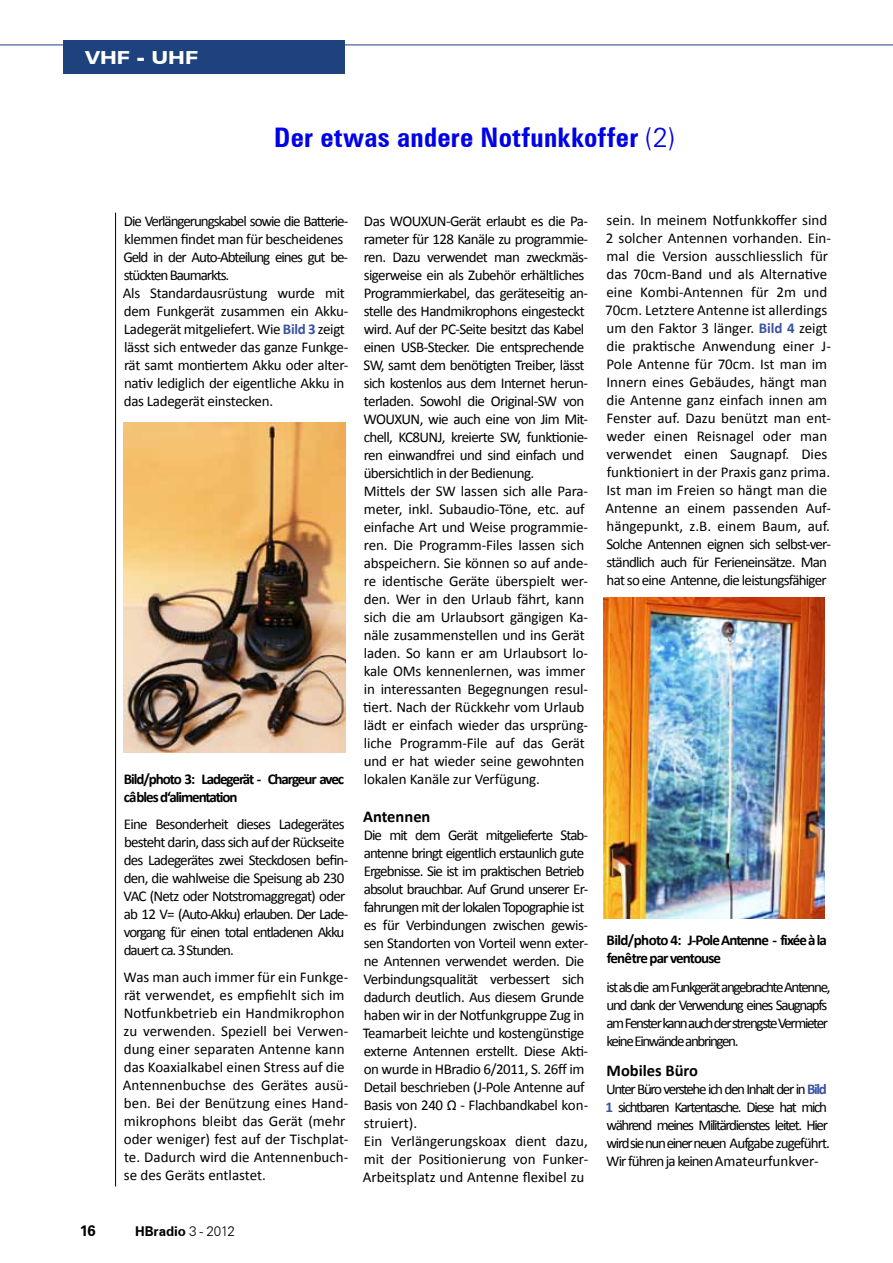
<style>
.page{position:relative;width:893px;height:1263px;background:#fff}
.page>*{position:absolute;margin:0;border:0;box-sizing:border-box;transform-origin:0 0}
.t1{font:700 condensed 27px "Zurich BT";letter-spacing:.01em;color:#0002e6}
.t2{font:900 expanded 18px "Zurich BT";color:#fff}
.t3{font:700 16.5px "Calibri";color:#000}
.t4{font:15px/18px "Calibri";letter-spacing:-.03em;color:#000}
.t5{font:15px/18px "Calibri";color:#000}
.t6{font:15px/18px "Calibri";letter-spacing:-.09em;color:#000}
.t7{font:15px/18px "Calibri";letter-spacing:-.05em;color:#000}
.t8{font:700 15px/18px "Calibri";letter-spacing:-.07em;color:#000}
.t9{font:700 15px "Zurich BT";color:#000}
.t10{font:700 13.5px "Zurich BT";letter-spacing:-.01em;color:#000}
.s1{font-weight:300;font-stretch:normal}
.s2{font-weight:700;color:#3953a4}
.s3{font-weight:300}
</style>
<div class="page">
<hr style="left:0;top:45px;width:893px;height:1px;background:#1d427e">
<div style="left:63px;top:40px;width:282px;height:33px;background:#1d427e"></div>
<hr style="left:115px;top:213px;width:1px;height:973px;background:#000">
<img style="left:123px;top:423px;width:222px;height:330px">
<img style="left:603px;top:597px;width:222px;height:322px">
<p class="t2" style="left:85px;top:47px;width:114px">VHF - UHF</p>
<h1 class="t1" style="left:274px;top:121px;width:402px">Der etwas andere Notfunkkoffer <span class="s1">(2)</span></h1>
<p class="t4" style="left:123px;top:212px;width:227px">Die Verlängerungskabel sowie die Batterie&shy;klemmen findet man für bescheidenes Geld in der Auto-Abteilung eines gut be&shy;stückten Baumarkts.<br>Als Standardausrüstung wurde mit dem Funkgerät zusammen ein Akku-Ladegerät mitgeliefert. Wie <span class="s2">Bild 3</span> zeigt lässt sich entweder das ganze Funkge&shy;rät samt montiertem Akku oder alter&shy;nativ lediglich der eigentliche Akku in das Ladegerät einstecken.</p>
<p class="t8" style="left:124px;top:770px;width:222px">Bild/photo 3: Ladegerät - Chargeur avec câbles d‘alimentation</p>
<p class="t7" style="left:124px;top:815px;width:226px">Eine Besonderheit dieses Ladegerätes besteht darin, dass sich auf der Rückseite des Ladegerätes zwei Steckdosen befin&shy;den, die wahlweise die Speisung ab 230<br>VAC (Netz oder Notstromaggregat) oder ab 12 V= (Auto-Akku) erlauben. Der Lade&shy;vorgang für einen total entladenen Akku dauert ca. 3 Stunden.</p>
<p class="t5" style="left:123px;top:968px;width:227px">Was man auch immer für ein Funkge&shy;rät verwendet, es empfiehlt sich im Notfunkbetrieb ein Handmikrophon zu verwenden. Speziell bei Verwen&shy;dung einer separaten Antenne kann das Koaxialkabel einen Stress auf die Antennenbuchse des Gerätes ausü&shy;ben. Bei der Benützung eines Hand&shy;mikrophons bleibt das Gerät (mehr oder weniger) fest auf der Tischplat&shy;te. Dadurch wird die Antennenbuch&shy;se des Geräts entlastet.</p>
<p class="t4" style="left:363px;top:212px;width:226px">Das WOUXUN-Gerät erlaubt es die Pa&shy;rameter für 128 Kanäle zu programmie&shy;ren. Dazu verwendet man zweckmäs&shy;sigerweise ein als Zubehör erhältliches Programmierkabel, das geräteseitig an&shy;stelle des Handmikrophons eingesteckt wird. Auf der PC-Seite besitzt das Kabel einen USB-Stecker. Die entsprechende SW, samt dem benötigten Treiber, lässt sich kostenlos aus dem Internet herun&shy;terladen. Sowohl die Original-SW von WOUXUN, wie auch eine von Jim Mit&shy;chell, KC8UNJ, kreierte SW, funktionie&shy;ren einwandfrei und sind einfach und übersichtlich in der Bedienung.<br>Mittels der SW lassen sich alle Para&shy;meter, inkl. Subaudio-Töne, etc. auf einfache Art und Weise programmie&shy;ren. Die Programm-Files lassen sich abspeichern. Sie können so auf ande&shy;re identische Geräte überspielt wer&shy;den. Wer in den Urlaub fährt, kann sich die am Urlaubsort gängigen Ka&shy;näle zusammenstellen und ins Gerät laden. So kann er am Urlaubsort lo&shy;kale OMs kennenlernen, was immer in interessanten Begegnungen resul&shy;tiert. Nach der Rückkehr vom Urlaub lädt er einfach wieder das ursprüng&shy;liche Programm-File auf das Gerät und er hat wieder seine gewohnten lokalen Kanäle zur Verfügung.</p>
<p class="t3" style="left:363px;top:806px;width:69px">Antennen</p>
<p class="t4" style="left:363px;top:826px;width:227px">Die mit dem Gerät mitgelieferte Stab&shy;antenne bringt eigentlich erstaunlich gute Ergebnisse. Sie ist im praktischen Betrieb absolut brauchbar. Auf Grund unserer Er&shy;fahrungen mit der lokalen Topographie ist es für Verbindungen zwischen gewis&shy;sen Standorten von Vorteil wenn exter&shy;ne Antennen verwendet werden. Die Verbindungsqualität verbessert sich dadurch deutlich. Aus diesem Grunde haben wir in der Notfunkgruppe Zug in Teamarbeit leichte und kostengünstige externe Antennen erstellt. Diese Akti&shy;on wurde in HBradio 6/2011, S. 26ff im Detail beschrieben (J-Pole Antenne auf Basis von 240 Ω - Flachbandkabel kon&shy;struiert).<br>Ein Verlängerungskoax dient dazu, mit der Positionierung von Funker-Arbeitsplatz und Antenne flexibel zu</p>
<p class="t9" style="left:80px;top:1221px;width:18px">16</p>
<p class="t10" style="left:135px;top:1223px;width:101px">HBradio <span class="s3">3 - 2012</span></p>
<p class="t5" style="left:605px;top:211px;width:227px">sein. In meinem Notfunkkoffer sind 2 solcher Antennen vorhanden. Ein&shy;mal die Version ausschliesslich für das 70cm-Band und als Alternative eine Kombi-Antennen für 2m und 70cm. Letztere Antenne ist allerdings um den Faktor 3 länger. <span class="s2">Bild 4</span> zeigt die praktische Anwendung einer J-Pole Antenne für 70cm. Ist man im Innern eines Gebäudes, hängt man die Antenne ganz einfach innen am Fenster auf. Dazu benützt man ent&shy;weder einen Reisnagel oder man verwendet einen Saugnapf. Dies funktioniert in der Praxis ganz prima.<br>Ist man im Freien so hängt man die Antenne an einem passenden Auf&shy;hängepunkt, z.B. einem Baum, auf.<br>Solche Antennen eignen sich selbst-ver&shy;ständlich auch für Ferieneinsätze. Man hat so eine Antenne, die leistungsfähiger</p>
<p class="t8" style="left:606px;top:931px;width:222px">Bild/photo 4: J-Pole Antenne - fixée à la fenêtre par ventouse</p>
<p class="t6" style="left:606px;top:978px;width:226px">ist als die am Funkgerät angebrachte Antenne, und dank der Verwendung eines Saugnapfs am Fenster kann auch der strengste Vermieter keine Einwände anbringen.</p>
<p class="t3" style="left:607px;top:1060px;width:93px">Mobiles Büro</p>
<p class="t6" style="left:606px;top:1080px;width:226px">Unter Büro verstehe ich den Inhalt der in <span class="s2">Bild 1</span> sichtbaren Kartentasche. Diese hat mich während meines Militärdienstes leitet. Hier wird sie nun einer neuen Aufgabe zugeführt.<br>Wir führen ja keinen Amateurfunkver-</p>
</div>
